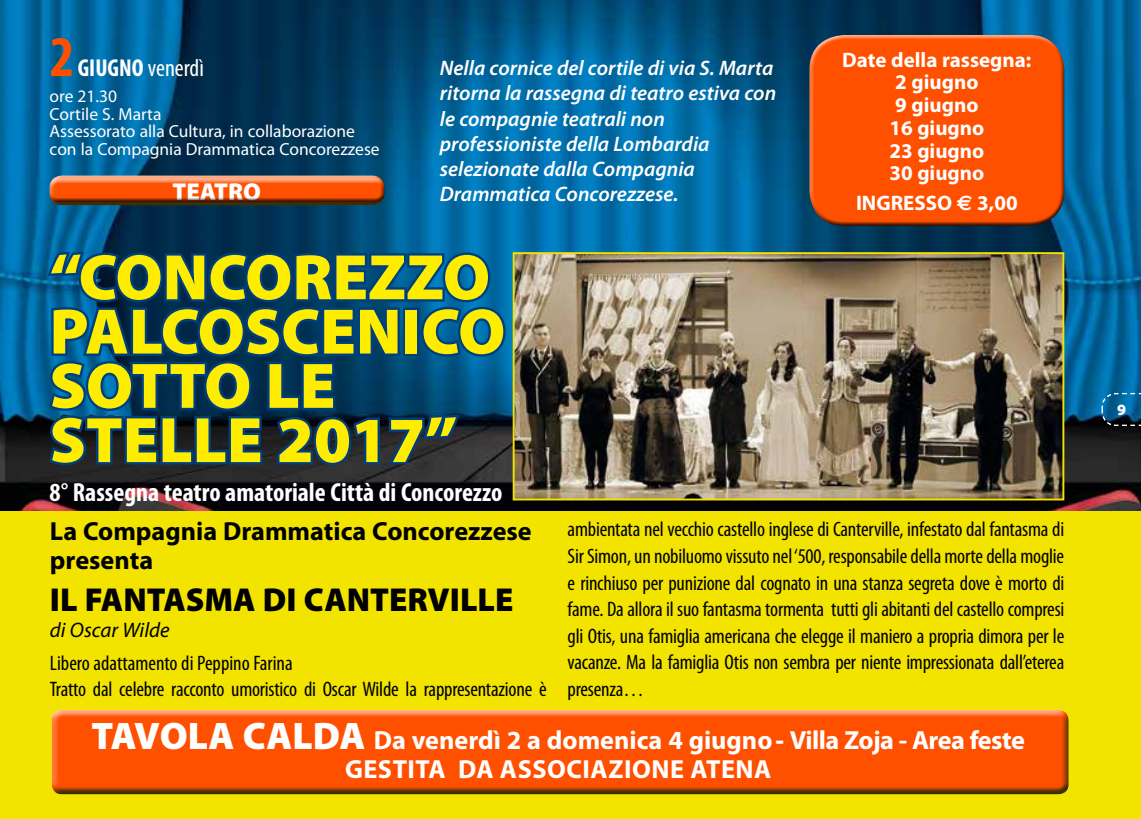
<style>
.page{position:relative;width:1141px;height:819px;background:#fff}
.page>*{position:absolute;margin:0;border:0;box-sizing:border-box;transform-origin:0 0}
.t1{font:900 64.75px/54.2px "Myriad Pro";color:#ffed00}
.t2{font:700 condensed 57.75px "Myriad Pro";color:#ff5000}
.t3{font:900 33.25px "Myriad Pro";color:#000}
.t4{font:700 26.25px/29.8px "Myriad Pro";color:#fff;text-align:center}
.t5{font:700 condensed 26.25px "Myriad Pro";color:#fff}
.t6{font:700 26.25px/29.2px "Myriad Pro";color:#000}
.t7{font:condensed 24.5px "Myriad Pro";color:#fff}
.t8{font:900 24.5px "Myriad Pro";color:#fff}
.t9{font:condensed 21px/26.6px "Myriad Pro";letter-spacing:-.01em;color:#000}
.t10{font:italic 600 21px/25.2px "Myriad Pro";color:#fff}
.t11{font:700 21px/22.8px "Myriad Pro";color:#fff;text-align:center}
.t12{font:italic 21px "Myriad Pro";color:#000}
.t13{font:17.5px/17.5px "Myriad Pro";color:#fff}
.t14{font:900 15.75px "Myriad Pro";color:#fff}
.s1{font-weight:700}
.s2{font-family:"Euro Sans"}
.s3{font-weight:900;font-size:38.5px}
.s4{font-weight:900}
</style>
<div class="page">
<img style="left:0;top:0;width:1141px;height:511px">
<div style="left:1099px;top:391px;width:42px;height:37px;background:#00712c;opacity:.75"></div>
<div style="left:44px;top:174px;width:341px;height:27px;background:#fff;opacity:.75"></div>
<div style="left:47px;top:180px;width:338px;height:27px;background:#000;opacity:.75"></div>
<svg style="left:44px;top:249px;width:464px;height:218px;background:#053d68"></svg>
<div style="left:808px;top:34px;width:255px;height:177px;background:#fff;opacity:.75"></div>
<div style="left:810px;top:44px;width:257px;height:183px;background:#000;opacity:.75"></div>
<div style="left:0;top:511px;width:1141px;height:308px;background:#f3e400"></div>
<img style="left:516px;top:255px;width:545px;height:242px">
<div style="left:513px;top:252px;width:551px;height:248px;border:2px solid #f3e400"></div>
<div style="left:51px;top:709px;width:1018px;height:81px;background:#ffae89"></div>
<div style="left:51px;top:711px;width:1018px;height:85px;background:#00712c;opacity:.75"></div>
<h2 class="t2" style="left:50px;top:21px;width:26px">2</h2>
<p class="t7" style="left:78px;top:53px;width:128px"><span class="s1">GIUGNO</span> venerdì</p>
<p class="t13" style="left:50px;top:88px;width:332px">ore 21.30<br>Cortile S. Marta<br>Assessorato alla Cultura, in collaborazione con la Compagnia Drammatica Concorezzese</p>
<p class="t8" style="left:172px;top:177px;width:90px">TEATRO</p>
<p class="t10" style="left:440px;top:55px;width:338px">Nella cornice del cortile di via S. Marta ritorna la rassegna di teatro estiva con le compagnie teatrali non professioniste della Lombardia selezionate dalla Compagnia<br>Drammatica Concorezzese.</p>
<h1 class="t1" style="left:50px;top:251px;width:457px">“CONCOREZZO<br>PALCOSCENICO<br>SOTTO LE<br>STELLE 2017”</h1>
<p class="t5" style="left:50px;top:476px;width:454px">8° Rassegna teatro amatoriale Città di Concorezzo</p>
<p class="t11" style="left:842px;top:48px;width:191px">Date della rassegna:<br>2 giugno<br>9 giugno<br>16 giugno<br>23 giugno<br>30 giugno</p>
<p class="t11" style="left:856px;top:192px;width:163px">INGRESSO <span class="s2">e</span> 3,00</p>
<p class="t9" style="left:568px;top:515px;width:498px;text-align:justify">ambientata nel vecchio castello inglese di Canterville, infestato dal fantasma di Sir Simon, un nobiluomo vissuto nel ‘500, responsabile della morte della moglie e rinchiuso per punizione dal cognato in una stanza segreta dove è morto di fame. Da allora il suo fantasma tormenta tutti gli abitanti del castello compresi gli Otis, una famiglia americana che elegge il maniero a propria dimora per le vacanze. Ma la famiglia Otis non sembra per niente impressionata dall’eterea presenza…</p>
<p class="t4" style="left:91px;top:725px;width:935px"><span class="s3">TAVOLA CALDA</span> Da venerdì 2 a domenica 4 giugno<span class="s4">-</span> Villa Zoja - Area feste<br>GESTITA DA ASSOCIAZIONE ATENA</p>
<p class="t6" style="left:50px;top:517px;width:483px">La Compagnia Drammatica Concorezzese presenta</p>
<h3 class="t3" style="left:50px;top:580px;width:465px">IL FANTASMA DI CANTERVILLE</h3>
<p class="t12" style="left:50px;top:617px;width:121px">di Oscar Wilde</p>
<p class="t9" style="left:50px;top:649px;width:498px">Libero adattamento di Peppino Farina<br>Tratto dal celebre racconto umoristico di Oscar Wilde la rappresentazione è</p>
<p class="t14" style="left:1117px;top:401px;width:11px">9</p>
</div>
